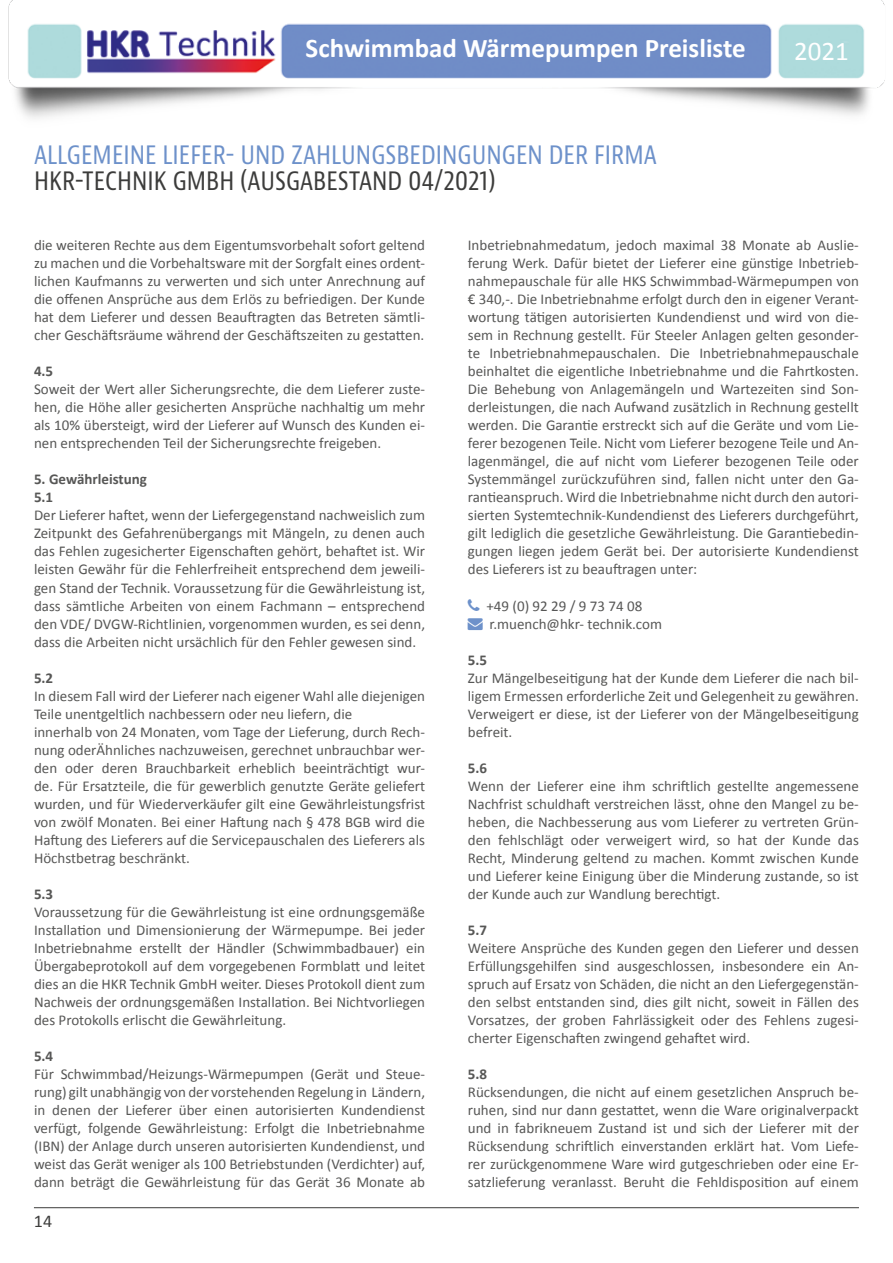
<style>
.page{position:relative;width:893px;height:1263px;background:#fff}
.page>*{position:absolute;margin:0;border:0;box-sizing:border-box;transform-origin:0 0}
.t1{font:condensed 27px "Bernino Sans";color:#6d91ca}
.t2{font:condensed 27px "Bernino Sans";color:#3c3c3b}
.t3{font:700 27px "Calibri";color:#fff}
.t4{font:27px "Calibri";color:#fff}
.t5{font:18px "Calibri";color:#3c3c3b}
.t6{font:15px/18px "Calibri";color:#575756;text-align:justify}
.t7{font:700 15px/18px "Calibri";color:#575756}
.s1{color:#6d91ca}
</style>
<div class="page">
<hr style="left:34px;top:1207px;width:825px;height:1px;background:#3c3c3b">
<img style="left:8px;top:0;width:876px;height:119px">
<h1 class="t3" style="left:306px;top:29px;width:442px">Schwimmbad Wärmepumpen Preisliste</h1>
<h1 class="t4" style="left:794px;top:32px;width:56px">2021</h1>
<h1 class="t1" style="left:34px;top:138px;width:624px">ALLGEMEINE LIEFER- UND ZAHLUNGSBEDINGUNGEN DER FIRMA</h1>
<h1 class="t2" style="left:34px;top:163px;width:463px">HKR-TECHNIK GMBH (AUSGABESTAND 04/2021)</h1>
<p class="t6" style="left:34px;top:236px;width:393px">die weiteren Rechte aus dem Eigentumsvorbehalt sofort geltend zu machen und die Vorbehaltsware mit der Sorgfalt eines ordent&shy;lichen Kaufmanns zu verwerten und sich unter Anrechnung auf die offenen Ansprüche aus dem Erlös zu befriedigen. Der Kunde hat dem Lieferer und dessen Beauftragten das Betreten sämtli&shy;cher Geschäftsräume während der Geschäftszeiten zu gestatten.</p>
<p class="t7" style="left:34px;top:362px;width:21px">4.5</p>
<p class="t6" style="left:34px;top:380px;width:393px">Soweit der Wert aller Sicherungsrechte, die dem Lieferer zuste&shy;hen, die Höhe aller gesicherten Ansprüche nachhaltig um mehr als 10% übersteigt, wird der Lieferer auf Wunsch des Kunden ei&shy;nen entsprechenden Teil der Sicherungsrechte freigeben.</p>
<p class="t7" style="left:34px;top:470px;width:114px">5. Gewährleistung<br>5.1</p>
<p class="t6" style="left:34px;top:506px;width:393px">Der Lieferer haftet, wenn der Liefergegenstand nachweislich zum Zeitpunkt des Gefahrenübergangs mit Mängeln, zu denen auch das Fehlen zugesicherter Eigenschaften gehört, behaftet ist. Wir leisten Gewähr für die Fehlerfreiheit entsprechend dem jeweili&shy;gen Stand der Technik. Voraussetzung für die Gewährleistung ist, dass sämtliche Arbeiten von einem Fachmann – entsprechend den VDE/ DVGW-Richtlinien, vorgenommen wurden, es sei denn, dass die Arbeiten nicht ursächlich für den Fehler gewesen sind.</p>
<p class="t7" style="left:34px;top:668px;width:21px">5.2</p>
<p class="t6" style="left:34px;top:686px;width:393px;text-align:left">In diesem Fall wird der Lieferer nach eigener Wahl alle diejenigen Teile unentgeltlich nachbessern oder neu liefern, die<br>innerhalb von 24 Monaten, vom Tage der Lieferung, durch Rech&shy;nung oderÄhnliches nachzuweisen, gerechnet unbrauchbar wer&shy;den oder deren Brauchbarkeit erheblich beeinträchtigt wur&shy;de. Für Ersatzteile, die für gewerblich genutzte Geräte geliefert wurden, und für Wiederverkäufer gilt eine Gewährleistungsfrist von zwölf Monaten. Bei einer Haftung nach § 478 BGB wird die Haftung des Lieferers auf die Servicepauschalen des Lieferers als Höchstbetrag beschränkt.</p>
<p class="t7" style="left:34px;top:884px;width:21px">5.3</p>
<p class="t6" style="left:34px;top:902px;width:393px">Voraussetzung für die Gewährleistung ist eine ordnungsgemäße Installation und Dimensionierung der Wärmepumpe. Bei jeder Inbetriebnahme erstellt der Händler (Schwimmbadbauer) ein Übergabeprotokoll auf dem vorgegebenen Formblatt und leitet dies an die HKR Technik GmbH weiter. Dieses Protokoll dient zum Nachweis der ordnungsgemäßen Installation. Bei Nichtvorliegen des Protokolls erlischt die Gewährleitung.</p>
<p class="t7" style="left:34px;top:1046px;width:21px">5.4</p>
<p class="t6" style="left:34px;top:1064px;width:393px">Für Schwimmbad/Heizungs-Wärmepumpen (Gerät und Steue&shy;rung) gilt unabhängig von der vorstehenden Regelung in Ländern, in denen der Lieferer über einen autorisierten Kundendienst verfügt, folgende Gewährleistung: Erfolgt die Inbetriebnahme (IBN) der Anlage durch unseren autorisierten Kundendienst, und weist das Gerät weniger als 100 Betriebstunden (Verdichter) auf, dann beträgt die Gewährleistung für das Gerät 36 Monate ab</p>
<p class="t5" style="left:34px;top:1208px;width:20px">14</p>
<p class="t6" style="left:468px;top:236px;width:393px">Inbetriebnahmedatum, jedoch maximal 38 Monate ab Auslie&shy;ferung Werk. Dafür bietet der Lieferer eine günstige Inbetrieb&shy;nahmepauschale für alle HKS Schwimmbad-Wärmepumpen von € 340,-. Die Inbetriebnahme erfolgt durch den in eigener Verant&shy;wortung tätigen autorisierten Kundendienst und wird von die&shy;sem in Rechnung gestellt. Für Steeler Anlagen gelten gesonder&shy;te Inbetriebnahmepauschalen. Die Inbetriebnahmepauschale beinhaltet die eigentliche Inbetriebnahme und die Fahrtkosten.<br>Die Behebung von Anlagemängeln und Wartezeiten sind Son&shy;derleistungen, die nach Aufwand zusätzlich in Rechnung gestellt werden. Die Garantie erstreckt sich auf die Geräte und vom Lie&shy;ferer bezogenen Teile. Nicht vom Lieferer bezogene Teile und An&shy;lagenmängel, die auf nicht vom Lieferer bezogenen Teile oder Systemmängel zurückzuführen sind, fallen nicht unter den Ga&shy;rantieanspruch. Wird die Inbetriebnahme nicht durch den autori&shy;sierten Systemtechnik-Kundendienst des Lieferers durchgeführt, gilt lediglich die gesetzliche Gewährleistung. Die Garantiebedin&shy;gungen liegen jedem Gerät bei. Der autorisierte Kundendienst des Lieferers ist zu beauftragen unter:</p>
<p class="t6" style="left:486px;top:596px;width:157px">+49 (0) 92 29 / 9 73 74 08</p>
<p class="t6" style="left:468px;top:614px;width:196px"><span class="s1">→</span> r.muench@hkr- technik.com</p>
<p class="t7" style="left:468px;top:650px;width:21px">5.5</p>
<p class="t6" style="left:468px;top:668px;width:392px">Zur Mängelbeseitigung hat der Kunde dem Lieferer die nach bil&shy;ligem Ermessen erforderliche Zeit und Gelegenheit zu gewähren.<br>Verweigert er diese, ist der Lieferer von der Mängelbeseitigung befreit.</p>
<p class="t7" style="left:468px;top:758px;width:21px">5.6</p>
<p class="t6" style="left:468px;top:776px;width:393px">Wenn der Lieferer eine ihm schriftlich gestellte angemessene Nachfrist schuldhaft verstreichen lässt, ohne den Mangel zu be&shy;heben, die Nachbesserung aus vom Lieferer zu vertreten Grün&shy;den fehlschlägt oder verweigert wird, so hat der Kunde das Recht, Minderung geltend zu machen. Kommt zwischen Kunde und Lieferer keine Einigung über die Minderung zustande, so ist der Kunde auch zur Wandlung berechtigt.</p>
<p class="t7" style="left:468px;top:920px;width:21px">5.7</p>
<p class="t6" style="left:468px;top:938px;width:392px">Weitere Ansprüche des Kunden gegen den Lieferer und dessen Erfüllungsgehilfen sind ausgeschlossen, insbesondere ein An&shy;spruch auf Ersatz von Schäden, die nicht an den Liefergegenstän&shy;den selbst entstanden sind, dies gilt nicht, soweit in Fällen des Vorsatzes, der groben Fahrlässigkeit oder des Fehlens zugesi&shy;cherter Eigenschaften zwingend gehaftet wird.</p>
<p class="t7" style="left:468px;top:1064px;width:21px">5.8</p>
<p class="t6" style="left:468px;top:1082px;width:392px">Rücksendungen, die nicht auf einem gesetzlichen Anspruch be&shy;ruhen, sind nur dann gestattet, wenn die Ware originalverpackt und in fabrikneuem Zustand ist und sich der Lieferer mit der Rücksendung schriftlich einverstanden erklärt hat. Vom Liefe&shy;rer zurückgenommene Ware wird gutgeschrieben oder eine Er&shy;satzlieferung veranlasst. Beruht die Fehldisposition auf einem</p>
</div>
